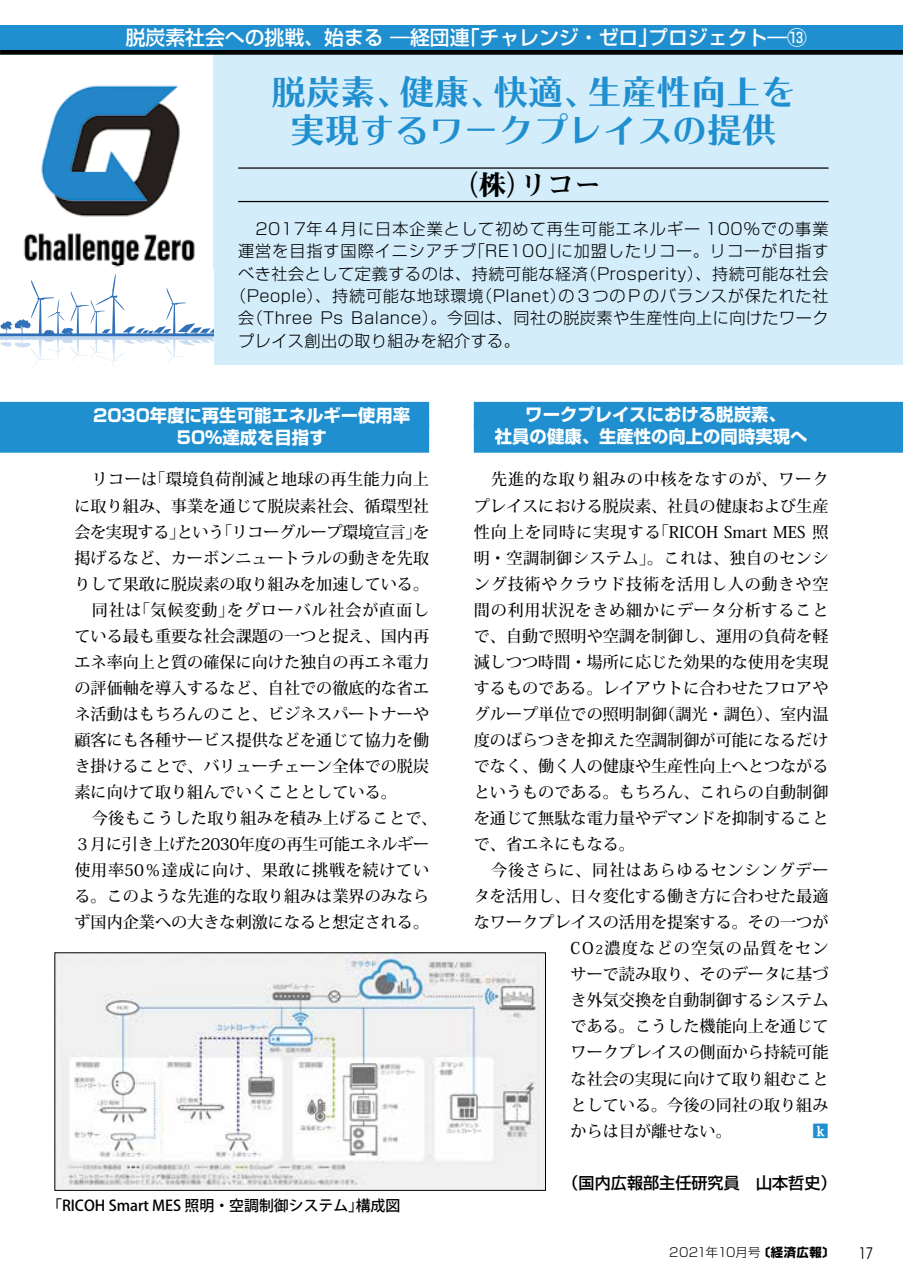
<style>
.page{position:relative;width:903px;height:1275px;background:#fff}
.page>*{position:absolute;margin:0;border:0;box-sizing:border-box;transform-origin:0 0}
.t1{font:34.65px/38.5px "Kan 415 Typos Std";color:#208fd0;text-align:center}
.t2{font:27.3px "Midashi Min Pro MA31";color:#000}
.t3{font:500 19.78px "Shin Go Pro";color:#fff}
.t4{font:700 17.32px/22.4px "Shin Go Pro";color:#fff;text-align:center}
.t5{font:500 16.1px/26.1px "Koz Min Pro";color:#000;text-align:justify}
.t6{font:300 16.1px "Shin Go Pro";letter-spacing:.035em;color:#000}
.t7{font:500 16.1px "Koz Min Pro";letter-spacing:-.02em;color:#000}
.t8{font:500 16.1px "Koz Min Pro";letter-spacing:.05em;color:#000}
.t9{font:300 16.1px "Shin Go Pro";letter-spacing:.06em;color:#000}
.t10{font:300 16.1px "Shin Go Pro";letter-spacing:.065em;color:#000}
.t11{font:500 16.1px "Koz Min Pro";letter-spacing:.04em;color:#000}
.t12{font:500 16.1px "Koz Min Pro";letter-spacing:.02em;color:#000}
.t13{font:500 16.1px "Koz Min Pro";letter-spacing:.025em;color:#000}
.t14{font:500 16.1px "Shin Go Pro";color:#000}
.t15{font:500 16.1px "Koz Min Pro";letter-spacing:.075em;color:#000}
.t16{font:16.1px "Atilla Condensed Normal";color:#000}
.t17{font:500 16.1px "Koz Min Pro";color:#208fd0}
.t18{font:500 14.88px "Koz Go Pro";color:#000}
.t19{font:300 12.42px "Shin Go Pro";letter-spacing:-.025em;color:#000}
.s1{font-size:12.42px}
.s2{font-weight:700}
</style>
<div class="page">
<img style="left:23px;top:85px;width:172px;height:182px">
<div style="left:213px;top:37px;width:690px;height:328px;background:#d3edfb"></div>
<div style="left:0;top:30px;width:903px;height:25px;background:#000"></div>
<div style="left:0;top:25px;width:903px;height:25px;background:#208fd0"></div>
<svg style="left:0;top:274px;width:213px;height:92px"></svg>
<div style="left:0;top:402px;width:429px;height:25px;background:#208fd0"></div>
<div style="left:0;top:423px;width:429px;height:30px;background:#208fd0"></div>
<div style="left:474px;top:402px;width:429px;height:25px;background:#208fd0"></div>
<div style="left:474px;top:423px;width:429px;height:30px;background:#208fd0"></div>
<hr style="left:238px;top:167px;width:590px;height:2px;background:#000">
<hr style="left:238px;top:201px;width:590px;height:1px;background:#000">
<img style="left:57px;top:954px;width:487px;height:235px">
<div style="left:55px;top:952px;width:491px;height:239px;border:1px solid #000"></div>
<p class="t3" style="left:126px;top:21px;width:683px">脱炭素社会への挑戦、始まる ―経団連「チャレンジ・ゼロ」プロジェクト―⑬</p>
<h1 class="t1" style="left:271px;top:74px;width:526px">脱炭素、健康、快適、生産性向上を実現するワークプレイスの提供</h1>
<h2 class="t2" style="left:451px;top:164px;width:152px">（株）リコー</h2>
<p class="t10" style="left:255px;top:216px;width:574px">2017年４月に日本企業として初めて再生可能エネルギー 100％での事業</p>
<p class="t9" style="left:238px;top:238px;width:592px">運営を目指す国際イニシアチブ「RE100」に加盟したリコー。リコーが目指す</p>
<p class="t6" style="left:238px;top:260px;width:592px">べき社会として定義するのは、持続可能な経済（Prosperity）、持続可能な社会</p>
<p class="t6" style="left:230px;top:283px;width:600px">（People）、持続可能な地球環境（Planet）の３つのＰのバランスが保たれた社</p>
<p class="t6" style="left:238px;top:305px;width:592px">会（Three Ps Balance）。今回は、同社の脱炭素や生産性向上に向けたワーク</p>
<p class="t6" style="left:238px;top:327px;width:283px">プレイス創出の取り組みを紹介する。</p>
<p class="t4" style="left:93px;top:402px;width:319px">2030年度に再生可能エネルギー使用率<br>50％達成を目指す</p>
<p class="t12" style="left:92px;top:468px;width:339px">リコーは「環境負荷削減と地球の再生能力向上</p>
<p class="t5" style="left:74px;top:492px;width:356px">に取り組み、事業を通じて脱炭素社会、循環型社</p>
<p class="t7" style="left:74px;top:520px;width:356px">会を実現する」という「リコーグループ環境宣言」を</p>
<p class="t5" style="left:74px;top:544px;width:356px">掲げるなど、カーボンニュートラルの動きを先取</p>
<p class="t5" style="left:74px;top:570px;width:356px">りして果敢に脱炭素の取り組みを加速している。</p>
<p class="t8" style="left:92px;top:598px;width:339px">同社は「気候変動」をグローバル社会が直面し</p>
<p class="t5" style="left:74px;top:622px;width:356px">ている最も重要な社会課題の一つと捉え、国内再</p>
<p class="t5" style="left:74px;top:648px;width:356px">エネ率向上と質の確保に向けた独自の再エネ電力</p>
<p class="t5" style="left:74px;top:674px;width:356px">の評価軸を導入するなど、自社での徹底的な省エ</p>
<p class="t5" style="left:74px;top:700px;width:356px">ネ活動はもちろんのこと、ビジネスパートナーや</p>
<p class="t5" style="left:74px;top:726px;width:356px">顧客にも各種サービス提供などを通じて協力を働</p>
<p class="t5" style="left:74px;top:752px;width:356px">き掛けることで、バリューチェーン全体での脱炭</p>
<p class="t5" style="left:74px;top:778px;width:324px">素に向けて取り組んでいくこととしている。</p>
<p class="t13" style="left:92px;top:806px;width:347px">今後もこうした取り組みを積み上げることで、</p>
<p class="t7" style="left:74px;top:833px;width:356px">３月に引き上げた2030年度の再生可能エネルギー</p>
<p class="t11" style="left:74px;top:859px;width:356px">使用率50％達成に向け、果敢に挑戦を続けてい</p>
<p class="t5" style="left:74px;top:882px;width:356px">る。このような先進的な取り組みは業界のみなら</p>
<p class="t5" style="left:74px;top:909px;width:356px">ず国内企業への大きな刺激になると想定される。</p>
<p class="t18" style="left:47px;top:1196px;width:355px">「RICOH Smart MES 照明・空調制御システム」構成図</p>
<p class="t4" style="left:495px;top:401px;width:314px">ワークプレイスにおける脱炭素、<br>社員の健康、生産性の向上の同時実現へ</p>
<p class="t5" style="left:474px;top:466px;width:356px;text-indent:17px">先進的な取り組みの中核をなすのが、ワークプレイスにおける脱炭素、社員の健康および生産性向上を同時に実現する「RICOH Smart MES 照明・空調制御システム」。これは、独自のセンシング技術やクラウド技術を活用し人の動きや空間の利用状況をきめ細かにデータ分析することで、自動で照明や空調を制御し、運用の負荷を軽減しつつ時間・場所に応じた効果的な使用を実現するものである。レイアウトに合わせたフロアやグループ単位での照明制御（調光・調色）、室内温度のばらつきを抑えた空調制御が可能になるだけでなく、働く人の健康や生産性向上へとつながるというものである。もちろん、これらの自動制御を通じて無駄な電力量やデマンドを抑制することで、省エネにもなる。</p>
<p class="t8" style="left:491px;top:859px;width:339px">今後さらに、同社はあらゆるセンシングデー</p>
<p class="t5" style="left:474px;top:882px;width:356px">タを活用し、日々変化する働き方に合わせた最適</p>
<p class="t5" style="left:474px;top:909px;width:356px">なワークプレイスの活用を提案する。その一つが</p>
<p class="t15" style="left:570px;top:937px;width:259px">CO<span class="s1">2</span>濃度などの空気の品質をセン</p>
<p class="t5" style="left:570px;top:961px;width:259px">サーで読み取り、そのデータに基づ</p>
<p class="t5" style="left:570px;top:987px;width:259px">き外気交換を自動制御するシステム</p>
<p class="t5" style="left:570px;top:1013px;width:259px">である。こうした機能向上を通じて</p>
<p class="t5" style="left:570px;top:1039px;width:259px">ワークプレイスの側面から持続可能</p>
<p class="t5" style="left:570px;top:1065px;width:259px">な社会の実現に向けて取り組むこと</p>
<p class="t5" style="left:570px;top:1091px;width:259px">としている。今後の同社の取り組み</p>
<p class="t5" style="left:570px;top:1117px;width:163px">からは目が離せない。</p>
<p class="t17" style="left:812px;top:1119px;width:18px">k</p>
<p class="t14" style="left:562px;top:1169px;width:276px">（国内広報部主任研究員　山本哲史）</p>
<p class="t19" style="left:669px;top:1242px;width:167px">2021年10月号<span class="s2">〔経済広報〕</span></p>
<p class="t16" style="left:858px;top:1242px;width:16px">17</p>
</div>
